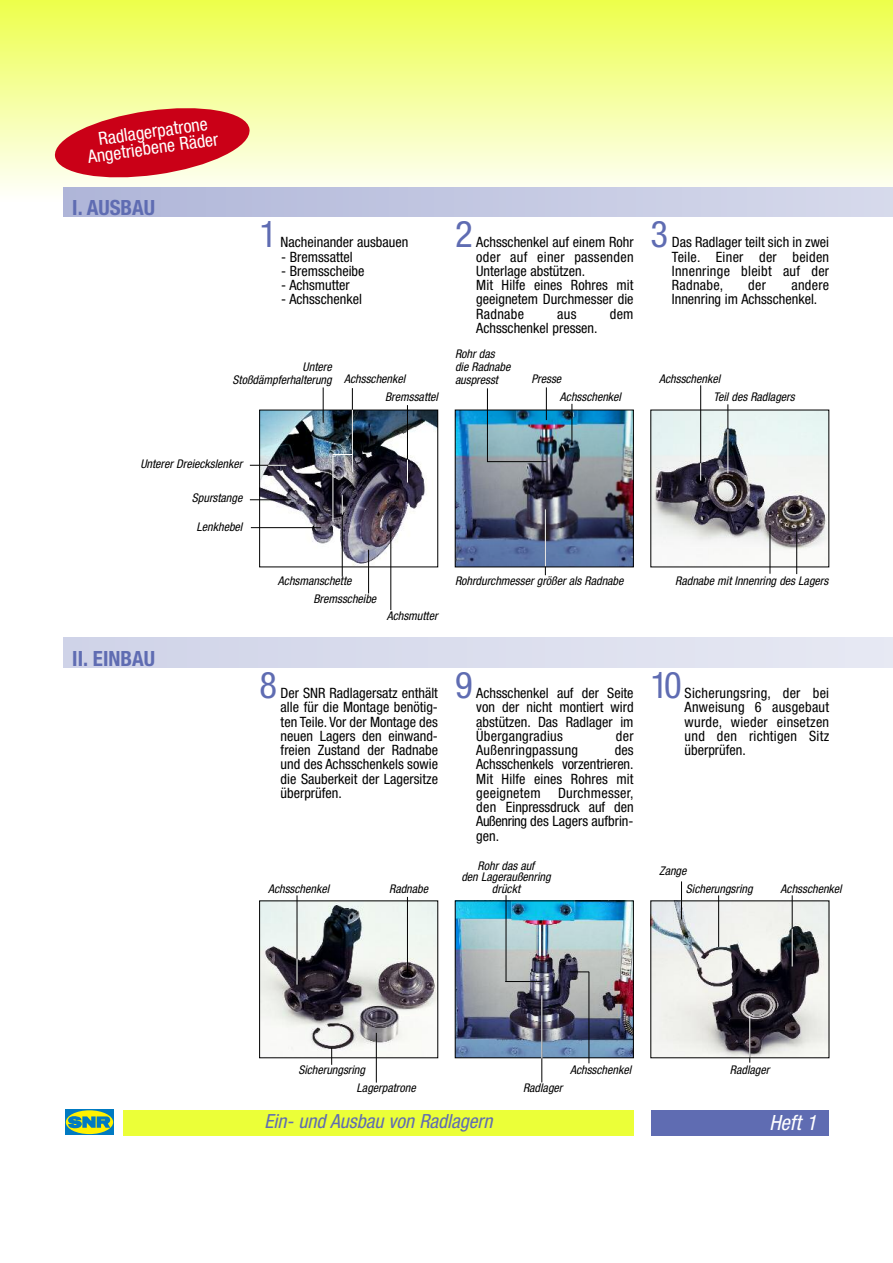
<style>
.page{position:relative;width:893px;height:1263px;background:#fff}
.page>*{position:absolute;margin:0;border:0;box-sizing:border-box;transform-origin:0 0}
.t1{font:condensed 36.75px "Helvetica Neue";color:#5f6cb2}
.t2{font:700 condensed 21px "Helvetica Neue";color:#5f6cb2}
.t3{font:italic condensed 21px "Helvetica Neue";color:#fff}
.t4{font:italic condensed 19.5px "Helvetica Neue";color:#5f6cb2}
.t5{font:condensed 18px/16.5px "Helvetica Neue";color:#fff;text-align:center}
.t6{font:condensed 14.25px/14.2px "Helvetica Neue";color:#000;text-align:justify}
.t7{font:condensed 14.25px "Helvetica Neue";letter-spacing:.02em;color:#000}
.t8{font:italic condensed 12px/12.8px "Helvetica Neue";color:#000}
</style>
<div class="page">
<div style="left:0;top:0;width:893px;height:201px;background:linear-gradient(to bottom,#edff4a,#fffffd)"></div>
<div style="left:64px;top:187px;width:829px;height:30px;background:linear-gradient(to right,#afb5d8,#d7daeb)"></div>
<div style="left:64px;top:638px;width:829px;height:29px;background:#dbdeee"></div>
<img style="left:457px;top:412px;width:175px;height:153px">
<div style="left:455px;top:410px;width:179px;height:157px;border:1px solid #000"></div>
<img style="left:653px;top:412px;width:174px;height:153px">
<img style="left:261px;top:903px;width:175px;height:153px">
<img style="left:457px;top:903px;width:175px;height:153px">
<div style="left:455px;top:901px;width:179px;height:157px;border:1px solid #000"></div>
<hr style="left:727px;top:404px;width:1px;height:52px;background:#000">
<hr style="left:727px;top:429px;width:1px;height:44px;background:#fff">
<hr style="left:487px;top:388px;width:1px;height:74px;background:#000">
<hr style="left:700px;top:385px;width:1px;height:87px;background:#000">
<svg style="left:700px;top:463px;width:1px;height:17px"></svg>
<hr style="left:487px;top:461px;width:59px;height:1px;background:#000">
<hr style="left:545px;top:509px;width:1px;height:66px;background:#000">
<hr style="left:545px;top:509px;width:1px;height:57px;background:#fff">
<hr style="left:796px;top:531px;width:1px;height:43px;background:#000">
<hr style="left:769px;top:525px;width:1px;height:49px;background:#000">
<hr style="left:546px;top:387px;width:1px;height:33px;background:#000">
<hr style="left:376px;top:1033px;width:1px;height:49px;background:#000">
<hr style="left:297px;top:895px;width:1px;height:85px;background:#000">
<svg style="left:297px;top:959px;width:1px;height:26px"></svg>
<hr style="left:506px;top:895px;width:1px;height:86px;background:#000">
<hr style="left:407px;top:897px;width:1px;height:78px;background:#000">
<hr style="left:588px;top:972px;width:1px;height:91px;background:#000">
<svg style="left:331px;top:1048px;width:1px;height:17px"></svg>
<hr style="left:541px;top:1002px;width:1px;height:80px;background:#000">
<hr style="left:541px;top:995px;width:1px;height:63px;background:#fff">
<svg style="left:53px;top:103px;width:199px;height:79px;background:#db5e58"></svg>
<hr style="left:571px;top:404px;width:1px;height:41px;background:#000">
<img style="left:261px;top:412px;width:175px;height:153px">
<div style="left:259px;top:410px;width:179px;height:157px;border:1px solid #000"></div>
<hr style="left:250px;top:465px;width:36px;height:1px;background:#000">
<svg style="left:268px;top:465px;width:18px;height:1px"></svg>
<hr style="left:251px;top:527px;width:70px;height:1px;background:#000">
<hr style="left:323px;top:387px;width:1px;height:36px;background:#000">
<hr style="left:250px;top:499px;width:41px;height:1px;background:#000">
<hr style="left:352px;top:388px;width:1px;height:84px;background:#000">
<hr style="left:407px;top:405px;width:1px;height:71px;background:#000">
<svg style="left:407px;top:460px;width:1px;height:22px"></svg>
<hr style="left:342px;top:500px;width:1px;height:77px;background:#000">
<svg style="left:342px;top:495px;width:1px;height:20px"></svg>
<hr style="left:390px;top:528px;width:1px;height:82px;background:#000">
<svg style="left:333px;top:454px;width:19px;height:1px"></svg>
<hr style="left:352px;top:410px;width:1px;height:62px;background:#fff">
<hr style="left:332px;top:454px;width:1px;height:67px;background:#fff">
<hr style="left:368px;top:550px;width:1px;height:43px;background:#000">
<svg style="left:570px;top:971px;width:19px;height:1px"></svg>
<hr style="left:505px;top:981px;width:37px;height:1px;background:#000">
<img style="left:653px;top:903px;width:174px;height:153px">
<hr style="left:681px;top:881px;width:1px;height:38px;background:#000">
<hr style="left:792px;top:895px;width:1px;height:71px;background:#000">
<hr style="left:792px;top:929px;width:1px;height:37px;background:#fff">
<hr style="left:718px;top:895px;width:1px;height:52px;background:#000">
<hr style="left:749px;top:1023px;width:1px;height:40px;background:#000">
<hr style="left:749px;top:1016px;width:1px;height:41px;background:#fff">
<div style="left:652px;top:1110px;width:177px;height:25px;background:#5f6cb2"></div>
<div style="left:123px;top:1110px;width:511px;height:25px;background:#ebff38"></div>
<svg style="left:65px;top:1109px;width:49px;height:26px"></svg>
<div style="left:66px;top:1110px;width:47px;height:24px;background:#fff101;border-radius:50%"></div>
<svg style="left:68px;top:1116px;width:42px;height:13px"></svg>
<p class="t5" style="left:85px;top:134px;width:133px;rotate:-8deg">Radlagerpatrone<br>Angetriebene Räder</p>
<h2 class="t2" style="left:72px;top:195px;width:84px">I. AUSBAU</h2>
<h1 class="t1" style="left:259px;top:221px;width:19px">1</h1>
<p class="t6" style="left:281px;top:236px;width:129px">Nacheinander ausbauen</p>
<p class="t6" style="left:281px;top:251px;width:73px">- Bremssattel</p>
<p class="t6" style="left:281px;top:265px;width:85px">- Bremsscheibe</p>
<p class="t6" style="left:281px;top:279px;width:70px">- Achsmutter</p>
<p class="t6" style="left:281px;top:293px;width:82px">- Achsschenkel</p>
<h1 class="t1" style="left:455px;top:221px;width:19px">2</h1>
<p class="t6" style="left:476px;top:236px;width:159px;text-align:left">Achsschenkel auf einem Rohr oder auf einer passenden<br>Unterlage abstützen.<br>Mit Hilfe eines Rohres mit geeignetem Durchmesser die<br>Radnabe</p>
<p class="t6" style="left:557px;top:308px;width:21px">aus</p>
<p class="t6" style="left:610px;top:308px;width:25px">dem</p>
<p class="t6" style="left:476px;top:322px;width:123px">Achsschenkel pressen.</p>
<h1 class="t1" style="left:651px;top:221px;width:19px">3</h1>
<p class="t6" style="left:672px;top:236px;width:159px">Das Radlager teilt sich in zwei Teile. Einer der beiden Innenringe bleibt auf der Radnabe,</p>
<p class="t6" style="left:672px;top:279px;width:159px;text-indent:120px">andere<br>Innenring im Achsschenkel.</p>
<p class="t6" style="left:748px;top:279px;width:19px">der</p>
<p class="t8" style="left:233px;top:361px;width:101px;text-align:right">Untere<br>Stoßdämpferhalterung</p>
<p class="t8" style="left:344px;top:373px;width:63px">Achsschenkel</p>
<p class="t8" style="left:455px;top:348px;width:57px">Rohr das die Radnabe auspresst</p>
<p class="t8" style="left:531px;top:374px;width:31px">Presse</p>
<p class="t8" style="left:659px;top:373px;width:63px">Achsschenkel</p>
<p class="t8" style="left:385px;top:391px;width:54px">Bremssattel</p>
<p class="t8" style="left:560px;top:391px;width:63px">Achsschenkel</p>
<p class="t8" style="left:713px;top:391px;width:83px">Teil des Radlagers</p>
<p class="t8" style="left:140px;top:458px;width:103px">Unterer Dreieckslenker</p>
<p class="t8" style="left:192px;top:493px;width:52px">Spurstange</p>
<p class="t8" style="left:197px;top:521px;width:47px">Lenkhebel</p>
<h2 class="t2" style="left:72px;top:645px;width:84px">II. EINBAU</h2>
<p class="t8" style="left:278px;top:575px;width:75px">Achsmanschette</p>
<p class="t8" style="left:313px;top:593px;width:64px">Bremsscheibe</p>
<p class="t8" style="left:387px;top:610px;width:52px">Achsmutter</p>
<p class="t8" style="left:455px;top:575px;width:170px">Rohrdurchmesser größer als Radnabe</p>
<p class="t8" style="left:675px;top:575px;width:155px">Radnabe mit Innenring des Lagers</p>
<h1 class="t1" style="left:259px;top:672px;width:19px">8</h1>
<p class="t6" style="left:281px;top:687px;width:159px">Der SNR Radlagersatz enthält alle für die Montage benötig&shy;ten Teile. Vor der Montage des neuen Lagers den einwand&shy;freien Zustand der Radnabe und des Achsschenkels sowie die Sauberkeit der Lagersitze überprüfen.</p>
<h1 class="t1" style="left:455px;top:672px;width:19px">9</h1>
<p class="t6" style="left:476px;top:687px;width:159px">Achsschenkel auf der Seite von der nicht montiert wird abstützen. Das Radlager im Übergangradius</p>
<p class="t6" style="left:616px;top:730px;width:19px">der</p>
<p class="t7" style="left:476px;top:745px;width:103px">Außenringpassung</p>
<p class="t6" style="left:476px;top:744px;width:159px;text-indent:138px">des Achsschenkels vorzentrieren.<br>Mit Hilfe eines Rohres mit geeignetem Durchmesser, den Einpressdruck auf den Außenring des Lagers aufbrin&shy;gen.</p>
<h1 class="t1" style="left:651px;top:672px;width:33px">10</h1>
<p class="t6" style="left:685px;top:687px;width:146px">Sicherungsring, der bei Anweisung 6 ausgebaut wurde, wieder einsetzen und den richtigen Sitz überprüfen.</p>
<p class="t8" style="left:268px;top:883px;width:63px">Achsschenkel</p>
<p class="t8" style="left:461px;top:860px;width:91px;line-height:11.7px;text-align:center">Rohr das auf<br>den Lageraußenring</p>
<p class="t8" style="left:389px;top:883px;width:40px">Radnabe</p>
<p class="t8" style="left:492px;top:883px;width:30px">drückt</p>
<p class="t8" style="left:686px;top:863px;width:68px;line-height:17.5px;text-indent:-27px">Zange<br>Sicherungsring</p>
<p class="t8" style="left:781px;top:883px;width:63px">Achsschenkel</p>
<p class="t8" style="left:298px;top:1064px;width:68px">Sicherungsring</p>
<p class="t8" style="left:357px;top:1082px;width:61px">Lagerpatrone</p>
<p class="t8" style="left:570px;top:1064px;width:63px">Achsschenkel</p>
<p class="t8" style="left:523px;top:1082px;width:41px">Radlager</p>
<p class="t8" style="left:730px;top:1064px;width:41px">Radlager</p>
<h3 class="t4" style="left:264px;top:1114px;width:229px">Ein- und Ausbau von Radlagern</h3>
<h2 class="t3" style="left:769px;top:1115px;width:49px">Heft 1</h2>
</div>
